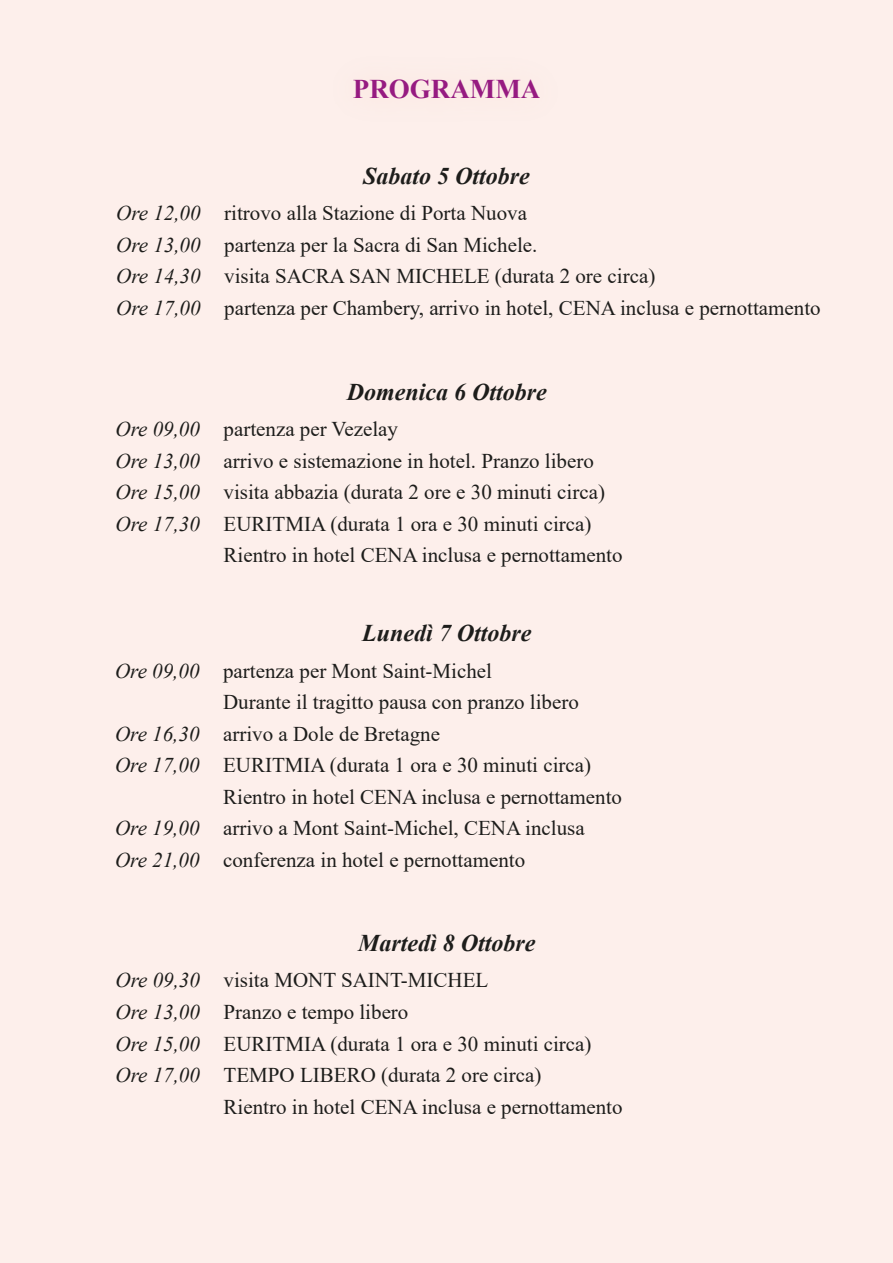
<style>
.page{position:relative;width:893px;height:1263px;background:#fdefeb}
.page>*{position:absolute;margin:0;border:0;box-sizing:border-box;transform-origin:0 0}
.t1{font:700 27px "Times New Roman";color:#961b81}
.t2{font:italic 700 24px "Times New Roman";color:#1d1d1b}
.t3{font:21px/31.5px "Times New Roman";color:#1d1d1b}
.s1{font-style:italic}
</style>
<div class="page">
<p class="t1" style="left:353px;top:70px;width:189px">PROGRAMMA</p>
<p class="t2" style="left:363px;top:159px;width:168px">Sabato 5 Ottobre</p>
<p class="t3" style="left:116px;top:197px;width:706px"><span class="s1">Ore 12,00</span> ritrovo alla Stazione di Porta Nuova<br><span class="s1">Ore 13,00</span> partenza per la Sacra di San Michele.<br><span class="s1">Ore 14,30</span> visita SACRA SAN MICHELE (durata 2 ore circa)<br><span class="s1">Ore 17,00</span> partenza per Chambery, arrivo in hotel, CENA inclusa e pernottamento</p>
<p class="t2" style="left:347px;top:375px;width:201px">Domenica 6 Ottobre</p>
<p class="t3" style="left:116px;top:413px;width:284px"><span class="s1">Ore 09,00</span> partenza per Vezelay</p>
<p class="t3" style="left:116px;top:444px;width:480px"><span class="s1">Ore 13,00</span> arrivo e sistemazione in hotel. Pranzo libero</p>
<p class="t3" style="left:116px;top:476px;width:491px"><span class="s1">Ore 15,00</span> visita abbazia (durata 2 ore e 30 minuti circa)</p>
<p class="t3" style="left:116px;top:507px;width:478px"><span class="s1">Ore 17,30</span> EURITMIA (durata 1 ora e 30 minuti circa)</p>
<p class="t3" style="left:224px;top:539px;width:400px">Rientro in hotel CENA inclusa e pernottamento</p>
<p class="t2" style="left:362px;top:616px;width:171px">Lunedì 7 Ottobre</p>
<p class="t3" style="left:115px;top:654px;width:378px"><span class="s1">Ore 09,00</span> partenza per Mont Saint-Michel</p>
<p class="t3" style="left:223px;top:686px;width:357px">Durante il tragitto pausa con pranzo libero</p>
<p class="t3" style="left:115px;top:717px;width:326px"><span class="s1">Ore 16,30</span> arrivo a Dole de Bretagne</p>
<p class="t3" style="left:115px;top:749px;width:478px"><span class="s1">Ore 17,00</span> EURITMIA (durata 1 ora e 30 minuti circa)</p>
<p class="t3" style="left:223px;top:780px;width:400px">Rientro in hotel CENA inclusa e pernottamento</p>
<p class="t3" style="left:115px;top:812px;width:471px"><span class="s1">Ore 19,00</span> arrivo a Mont Saint-Michel, CENA inclusa</p>
<p class="t3" style="left:115px;top:843px;width:412px"><span class="s1">Ore 21,00</span> conferenza in hotel e pernottamento</p>
<p class="t2" style="left:358px;top:926px;width:179px">Martedì 8 Ottobre</p>
<p class="t3" style="left:116px;top:964px;width:374px"><span class="s1">Ore 09,30</span> visita MONT SAINT-MICHEL</p>
<p class="t3" style="left:116px;top:995px;width:294px"><span class="s1">Ore 13,00</span> Pranzo e tempo libero</p>
<p class="t3" style="left:116px;top:1027px;width:478px"><span class="s1">Ore 15,00</span> EURITMIA (durata 1 ora e 30 minuti circa)</p>
<p class="t3" style="left:116px;top:1058px;width:427px"><span class="s1">Ore 17,00</span> TEMPO LIBERO (durata 2 ore circa)</p>
<p class="t3" style="left:224px;top:1090px;width:400px">Rientro in hotel CENA inclusa e pernottamento</p>
</div>
